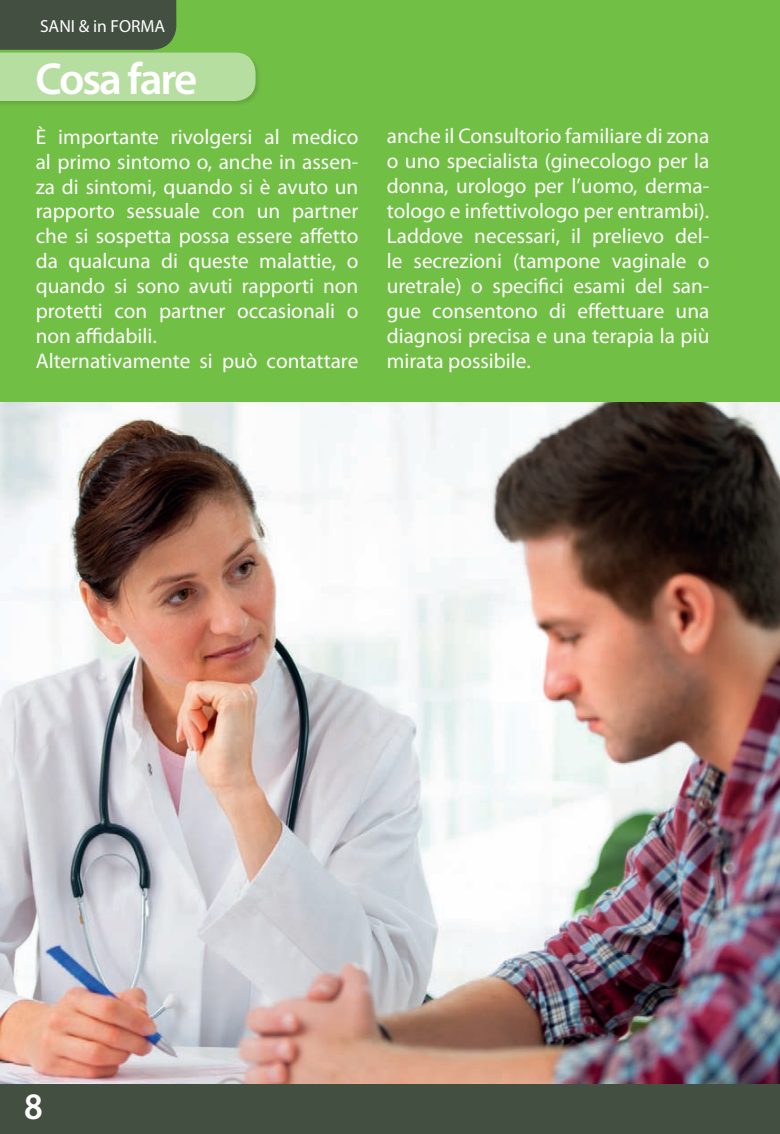
<style>
.page{position:relative;width:780px;height:1134px;background:#71bf44}
.page>*{position:absolute;margin:0;border:0;box-sizing:border-box;transform-origin:0 0}
.t1{font:600 45px "Myriad Pro";color:#fff}
.t2{font:600 37.5px "Myriad Pro";color:#fff;scale:.93 1}
.t3{font:21.25px/25px "Myriad Pro";color:#fff}
.t4{font:17.5px "Myriad Pro";color:#fff}
</style>
<div class="page">
<img style="left:0;top:402px;width:780px;height:682px">
<div style="left:0;top:1084px;width:780px;height:50px;background:#434f41"></div>
<div style="left:0;top:52px;width:261px;height:55px;background:#231f20;opacity:.3"></div>
<svg style="left:0;top:0;width:255px;height:101px"></svg>
<p class="t4" style="left:40px;top:16px;width:127px">SANI &amp; in FORMA</p>
<h1 class="t1" style="left:35px;top:50px;width:163px">Cosa fare</h1>
<p class="t3" style="left:36px;top:124px;width:324px">È importante rivolgersi al medico al primo sintomo o, anche in assen&shy;za di sintomi, quando si è avuto un rapporto sessuale con un partner che si sospetta possa essere affetto da qualcuna di queste malattie, o quando si sono avuti rapporti non protetti con partner occasionali o non affidabili.<br>Alternativamente si può contattare</p>
<p class="t3" style="left:387px;top:123px;width:324px;text-align:justify">anche il Consultorio familiare di zona o uno specialista (ginecologo per la donna, urologo per l’uomo, derma&shy;tologo e infettivologo per entrambi).<br>Laddove necessari, il prelievo del&shy;le secrezioni (tampone vaginale o uretrale) o specifici esami del san&shy;gue consentono di effettuare una diagnosi precisa e una terapia la più mirata possibile.</p>
<h2 class="t2" style="left:24px;top:1082px;width:22px">8</h2>
</div>
